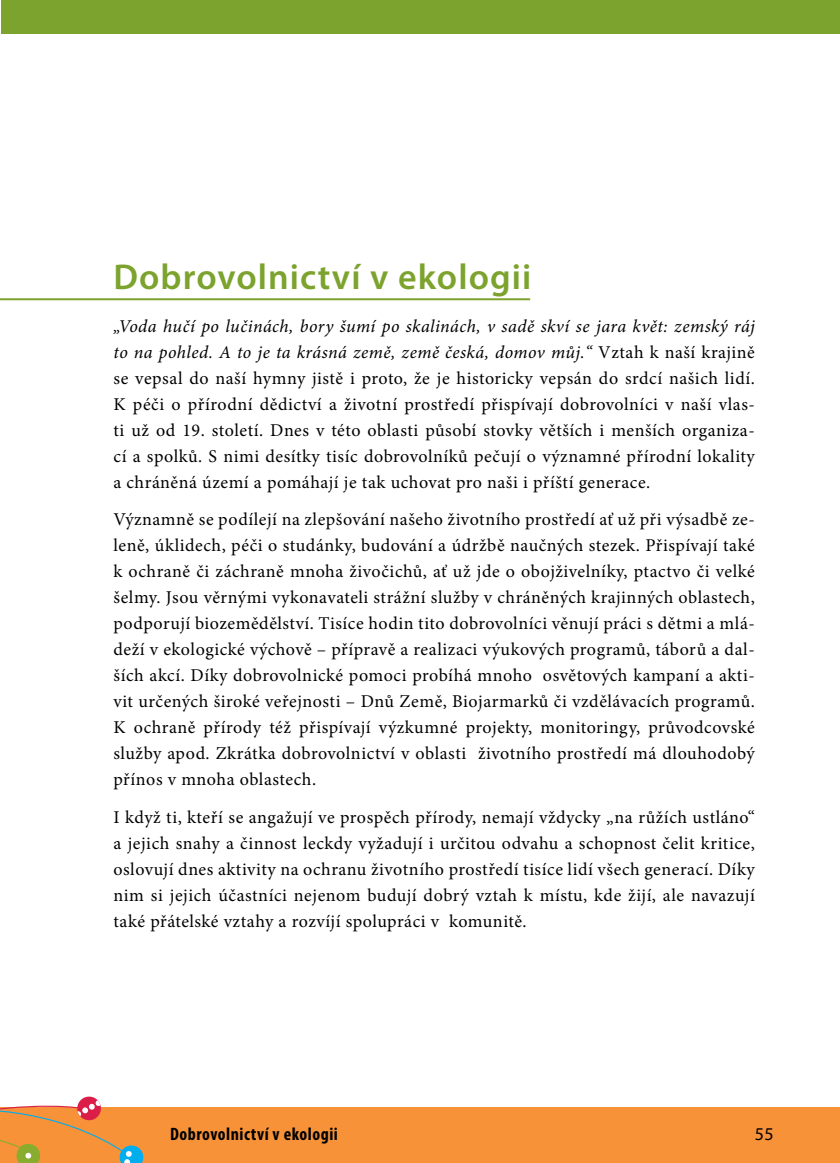
<style>
.page{position:relative;width:840px;height:1163px;background:#fff}
.page>*{position:absolute;margin:0;border:0;box-sizing:border-box;transform-origin:0 0}
.t1{font:600 36px "Myriad Pro";letter-spacing:.03em;color:#7ca32d}
.t2{font:18px/26px "Minion Pro";letter-spacing:.025em;color:#000;text-align:justify}
.t3{font:700 condensed 18px "Myriad Pro";letter-spacing:.03em;color:#000}
.t4{font:18px "Myriad Pro";color:#000}
.s1{font-style:italic}
</style>
<div class="page">
<div style="left:0;top:1107px;width:839px;height:55px;background:#f79239"></div>
<div style="left:1px;top:0;width:838px;height:33px;background:#7ca32d"></div>
<svg style="left:0;top:1096px;width:143px;height:66px"></svg>
<hr style="left:0;top:298px;width:530px;height:2px;background:#7ca32d">
<h1 class="t1" style="left:113px;top:254px;width:419px">Dobrovolnictví v ekologii</h1>
<p class="t2" style="left:113px;top:313px;width:642px"><span class="s1">„Voda hučí po lučinách, bory šumí po skalinách, v sadě skví se jara květ: zemský ráj to na pohled. A to je ta krásná země, země česká, domov můj.“</span> Vztah k naší krajině se vepsal do naší hymny jistě i proto, že je historicky vepsán do srdcí našich lidí.<br>K péči o přírodní dědictví a životní prostředí přispívají dobrovolníci v naší vlas&shy;ti už od 19. století. Dnes v této oblasti působí stovky větších i menších organiza&shy;cí a spolků. S nimi desítky tisíc dobrovolníků pečují o významné přírodní lokality a chráněná území a pomáhají je tak uchovat pro naši i příští generace.</p>
<p class="t2" style="left:113px;top:506px;width:642px">Významně se podílejí na zlepšování našeho životního prostředí ať už při výsadbě ze&shy;leně, úklidech, péči o studánky, budování a údržbě naučných stezek. Přispívají také k ochraně či záchraně mnoha živočichů, ať už jde o obojživelníky, ptactvo či velké šelmy. Jsou věrnými vykonavateli strážní služby v chráněných krajinných oblastech, podporují biozemědělství. Tisíce hodin tito dobrovolníci věnují práci s dětmi a mlá&shy;deží v ekologické výchově – přípravě a realizaci výukových programů, táborů a dal&shy;ších akcí. Díky dobrovolnické pomoci probíhá mnoho osvětových kampaní a akti&shy;vit určených široké veřejnosti – Dnů Země, Biojarmarků či vzdělávacích programů.<br>K ochraně přírody též přispívají výzkumné projekty, monitoringy, průvodcovské služby apod. Zkrátka dobrovolnictví v oblasti životního prostředí má dlouhodobý přínos v mnoha oblastech.</p>
<p class="t2" style="left:113px;top:804px;width:642px">I když ti, kteří se angažují ve prospěch přírody, nemají vždycky „na růžích ustláno“ a jejich snahy a činnost leckdy vyžadují i určitou odvahu a schopnost čelit kritice, oslovují dnes aktivity na ochranu životního prostředí tisíce lidí všech generací. Díky nim si jejich účastníci nejenom budují dobrý vztah k místu, kde žijí, ale navazují také přátelské vztahy a rozvíjí spolupráci v komunitě.</p>
<p class="t3" style="left:170px;top:1122px;width:169px">Dobrovolnictví v ekologii</p>
<p class="t4" style="left:754px;top:1122px;width:21px">55</p>
</div>
